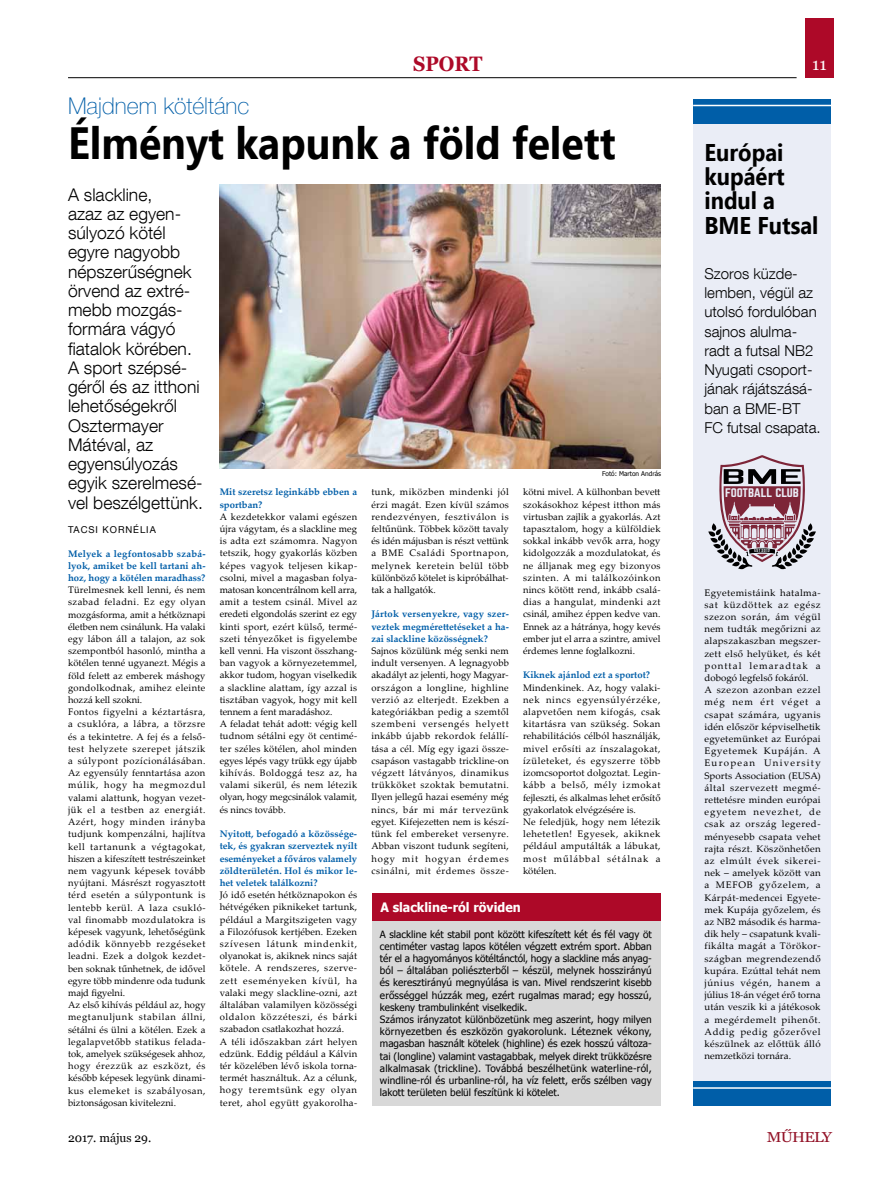
<style>
.page{position:relative;width:893px;height:1191px;background:#fff}
.page>*{position:absolute;margin:0;border:0;box-sizing:border-box;transform-origin:0 0}
.t1{font:700 45.1px "Ebrima";color:#000;scale:.91 1}
.t2{font:700 24.2px/24.2px "Ebrima";color:#000;scale:.91 1}
.t3{font:100 23px "Helvetica Neue LT Com";color:#005ea8}
.t4{font:700 20.9px "Georgia";color:#ad0928;scale:.91 1}
.t5{font:300 17.5px/19.2px "Helvetica Neue LT Com";color:#000}
.t6{font:17px "Georgia";color:#fff}
.t7{font:300 15px/19.2px "Helvetica Neue LT Com";color:#000}
.t8{font:14.4px "Georgia";letter-spacing:-.055em;color:#931328;scale:1.11 1}
.t9{font:700 13px "Tahoma";color:#fff;scale:.96 1}
.t10{font:12px "Georgia";color:#000}
.t11{font:10.9px "Norwester";letter-spacing:-.01em;color:#fff;scale:1.11 1}
.t12{font:10px/12.2px "Tahoma";letter-spacing:.005em;color:#000}
.t13{font:9.5px/12.2px "Palatino Linotype";letter-spacing:.025em;color:#000}
.t14{font:700 9.5px/12.2px "Palatino Linotype";color:#005ea8;text-align:justify}
.t15{font:9.5px "Helvetica Neue LT Com";letter-spacing:.1em;color:#000}
.t16{font:6.5px "Tahoma";color:#000}
.t17{font:3.9px "Norwester";color:#fefefe}
</style>
<div class="page">
<div style="left:805px;top:18px;width:28px;height:60px;background:#ad0928"></div>
<hr style="left:68px;top:77px;width:729px;height:1px;background:#000">
<div style="left:693px;top:116px;width:138px;height:984px;background:#eaedf6"></div>
<div style="left:693px;top:1081px;width:138px;height:25px;background:#005ea8"></div>
<hr style="left:693px;top:1087px;width:140px;height:1px;background:#fff">
<div style="left:693px;top:99px;width:138px;height:25px;background:#005ea8"></div>
<hr style="left:693px;top:105px;width:140px;height:1px;background:#fff">
<img style="left:220px;top:184px;width:441px;height:284px">
<div style="left:372px;top:919px;width:288px;height:187px;background:#d8d8d8"></div>
<div style="left:372px;top:893px;width:288px;height:27px;background:#ad0928"></div>
<svg style="left:708px;top:455px;width:108px;height:115px"></svg>
<h3 class="t4" style="left:413px;top:50px;width:78px">SPORT</h3>
<h3 class="t3" style="left:68px;top:92px;width:183px">Majdnem kötéltánc</h3>
<h1 class="t1" style="left:68px;top:110px;width:603px">Élményt kapunk a föld felett</h1>
<p class="t5" style="left:68px;top:184px;width:136px">A slackline,<br>azaz az egyen&shy;súlyozó kötél egyre nagyobb népszerűségnek örvend az extré&shy;mebb mozgás&shy;formára vágyó fiatalok körében.<br>A sport szépsé&shy;géről és az itthoni lehetőségekről<br>Osztermayer<br>Mátéval, az egyensúlyozás egyik szerelmesé&shy;vel beszélgettünk.</p>
<p class="t15" style="left:68px;top:523px;width:89px">TACSI KORNÉLIA</p>
<p class="t14" style="left:68px;top:547px;width:139px">Melyek a legfontosabb szabá&shy;lyok, amiket be kell tartani ah&shy;hoz, hogy a kötélen maradhass?</p>
<p class="t13" style="left:68px;top:583px;width:139px">Türelmesnek kell lenni, és nem szabad feladni. Ez egy olyan mozgásforma, amit a hétköznapi életben nem csinálunk. Ha valaki egy lábon áll a talajon, az sok szempontból hasonló, mintha a kötélen tenné ugyanezt. Mégis a föld felett az emberek máshogy gondolkodnak, amihez eleinte hozzá kell szokni.<br>Fontos figyelni a kéztartásra, a csuklóra, a lábra, a törzsre és a tekintetre. A fej és a felső&shy;test helyzete szerepet játszik a súlypont pozícionálásában.<br>Az egyensúly fenntartása azon múlik, hogy ha megmozdul valami alattunk, hogyan vezet&shy;jük el a testben az energiát.<br>Azért, hogy minden irányba tudjunk kompenzálni, hajlítva kell tartanunk a végtagokat, hiszen a kifeszített testrészeinket nem vagyunk képesek tovább nyújtani. Másrészt rogyasztott térd esetén a súlypontunk is lentebb kerül. A laza csukló&shy;val finomabb mozdulatokra is képesek vagyunk, lehetőségünk adódik könnyebb rezgéseket leadni. Ezek a dolgok kezdet&shy;ben soknak tűnhetnek, de idővel egyre több mindenre oda tudunk majd figyelni.<br>Az első kihívás például az, hogy megtanuljunk stabilan állni, sétálni és ülni a kötélen. Ezek a legalapvetőbb statikus felada&shy;tok, amelyek szükségesek ahhoz, hogy érezzük az eszközt, és később képesek legyünk dinami&shy;kus elemeket is szabályosan, biztonságosan kivitelezni.</p>
<p class="t14" style="left:220px;top:486px;width:139px">Mit szeretsz leginkább ebben a sportban?</p>
<p class="t13" style="left:220px;top:510px;width:139px">A kezdetekkor valami egészen újra vágytam, és a slackline meg is adta ezt számomra. Nagyon tetszik, hogy gyakorlás közben képes vagyok teljesen kikap&shy;csolni, mivel a magasban folya&shy;matosan koncentrálnom kell arra, amit a testem csinál. Mivel az eredeti elgondolás szerint ez egy kinti sport, ezért külső, termé&shy;szeti tényezőket is figyelembe kell venni. Ha viszont összhang&shy;ban vagyok a környezetemmel, akkor tudom, hogyan viselkedik a slackline alattam, így azzal is tisztában vagyok, hogy mit kell tennem a fent maradáshoz.<br>A feladat tehát adott: végig kell tudnom sétálni egy öt centimé&shy;ter széles kötélen, ahol minden egyes lépés vagy trükk egy újabb kihívás. Boldoggá tesz az, ha valami sikerül, és nem létezik olyan, hogy megcsinálok valamit, és nincs tovább.</p>
<p class="t14" style="left:220px;top:827px;width:139px">Nyitott, befogadó a közössége&shy;tek, és gyakran szerveztek nyílt eseményeket a főváros valamely zöldterületén. Hol és mikor le&shy;het veletek találkozni?</p>
<p class="t13" style="left:220px;top:888px;width:139px">Jó idő esetén hétköznapokon és hétvégéken piknikeket tartunk, például a Margitszigeten vagy a Filozófusok kertjében. Ezeken szívesen látunk mindenkit, olyanokat is, akiknek nincs saját kötele. A rendszeres, szerve&shy;zett eseményeken kívül, ha valaki megy slackline-ozni, azt általában valamilyen közösségi oldalon közzéteszi, és bárki szabadon csatlakozhat hozzá.<br>A téli időszakban zárt helyen edzünk. Eddig például a Kálvin tér közelében lévő iskola torna&shy;termét használtuk. Az a célunk, hogy teremtsünk egy olyan teret, ahol együtt gyakorolha-</p>
<p class="t13" style="left:371px;top:485px;width:139px;text-align:justify">tunk, miközben mindenki jól érzi magát. Ezen kívül számos rendezvényen, fesztiválon is feltűnünk. Többek között tavaly és idén májusban is részt vettünk a BME Családi Sportnapon, melynek keretein belül több különböző kötelet is kipróbálhat&shy;tak a hallgatók.</p>
<p class="t14" style="left:371px;top:607px;width:139px">Jártok versenyekre, vagy szer&shy;veztek megmérettetéseket a ha&shy;zai slackline közösségnek?</p>
<p class="t13" style="left:371px;top:644px;width:139px;text-align:justify">Sajnos közülünk még senki nem indult versenyen. A legnagyobb akadályt az jelenti, hogy Magyar&shy;országon a longline, highline verzió az elterjedt. Ezekben a kategóriákban pedig a szemtől szembeni versengés helyett inkább újabb rekordok felállí&shy;tása a cél. Míg egy igazi össze&shy;csapáson vastagabb trickline-on végzett látványos, dinamikus trükköket szoktak bemutatni.<br>Ilyen jellegű hazai esemény még nincs, bár mi már tervezünk egyet. Kifejezetten nem is készí&shy;tünk fel embereket versenyre.<br>Abban viszont tudunk segíteni, hogy mit hogyan érdemes csinálni, mit érdemes össze-</p>
<p class="t16" style="left:602px;top:469px;width:60px">Fotó: Marton András</p>
<p class="t13" style="left:523px;top:485px;width:139px;text-align:justify">kötni mivel. A külhonban bevett szokásokhoz képest itthon más virtusban zajlik a gyakorlás. Azt tapasztalom, hogy a külföldiek sokkal inkább vevők arra, hogy kidolgozzák a mozdulatokat, és ne álljanak meg egy bizonyos szinten. A mi találkozóinkon nincs kötött rend, inkább csalá&shy;dias a hangulat, mindenki azt csinál, amihez éppen kedve van.<br>Ennek az a hátránya, hogy kevés ember jut el arra a szintre, amivel érdemes lenne foglalkozni.</p>
<p class="t14" style="left:523px;top:669px;width:129px">Kiknek ajánlod ezt a sportot?</p>
<p class="t13" style="left:523px;top:681px;width:139px">Mindenkinek. Az, hogy valaki&shy;nek nincs egyensúlyérzéke, alapvetően nem kifogás, csak kitartásra van szükség. Sokan rehabilitációs célból használják, mivel erősíti az ínszalagokat, ízületeket, és egyszerre több izomcsoportot dolgoztat. Legin&shy;kább a belső, mély izmokat fejleszti, és alkalmas lehet erősítő gyakorlatok elvégzésére is.<br>Ne feledjük, hogy nem létezik lehetetlen! Egyesek, akiknek például amputálták a lábukat, most műlábbal sétálnak a kötélen.</p>
<h3 class="t9" style="left:381px;top:897px;width:148px">A slackline-ról röviden</h3>
<p class="t12" style="left:380px;top:927px;width:273px">A slackline két stabil pont között kifeszített két és fél vagy öt centiméter vastag lapos kötélen végzett extrém sport. Abban tér el a hagyományos kötéltánctól, hogy a slackline más anyag&shy;ból – általában poliészterből – készül, melynek hosszirányú és keresztirányú megnyúlása is van. Mivel rendszerint kisebb erősséggel húzzák meg, ezért rugalmas marad; egy hosszú, keskeny trambulinként viselkedik.<br>Számos irányzatot különbözetünk meg aszerint, hogy milyen környezetben és eszközön gyakorolunk. Léteznek vékony, magasban használt kötelek (highline) és ezek hosszú változa&shy;tai (longline) valamint vastagabbak, melyek direkt trükközésre alkalmasak (trickline). Továbbá beszélhetünk waterline-ról, windline-ról és urbanline-ról, ha víz felett, erős szélben vagy lakott területen belül feszítünk ki kötelet.</p>
<h3 class="t6" style="left:812px;top:54px;width:16px">11</h3>
<h2 class="t2" style="left:704px;top:141px;width:127px">Európai kupáért indul a<br>BME Futsal</h2>
<h3 class="t7" style="left:704px;top:263px;width:118px">Szoros küzde&shy;lemben, végül az utolsó fordulóban sajnos alulma&shy;radt a futsal NB2<br>Nyugati csoport&shy;jának rájátszásá&shy;ban a BME-BT<br>FC futsal csapata.</h3>
<p class="t11" style="left:725px;top:487px;width:68px">FOOTBALL CLUB</p>
<p class="t17" style="left:762px;top:548px;width:3px">2</p>
<p class="t13" style="left:704px;top:586px;width:118px">Egyetemistáink hatalma&shy;sat küzdöttek az egész szezon során, ám végül nem tudták megőrizni az alapszakaszban megszer&shy;zett első helyüket, és két ponttal lemaradtak a dobogó legfelső fokáról.<br>A szezon azonban ezzel még nem ért véget a csapat számára, ugyanis idén először képviselhetik egyetemünket az Európai<br>Egyetemek Kupáján. A<br>European University<br>Sports Association (EUSA) által szervezett megmé&shy;rettetésre minden európai egyetem nevezhet, de csak az ország legered&shy;ményesebb csapata vehet rajta részt. Köszönhetően az elmúlt évek sikerei&shy;nek – amelyek között van a MEFOB győzelem, a<br>Kárpát-medencei Egyete&shy;mek Kupája győzelem, és az NB2 második és harma&shy;dik hely – csapatunk kvali&shy;fikálta magát a Törökor&shy;szágban megrendezendő kupára. Ezúttal tehát nem június végén, hanem a július 18-án véget érő torna után veszik ki a játékosok a megérdemelt pihenőt.<br>Addig pedig gőzerővel készülnek az előttük álló nemzetközi tornára.</p>
<p class="t10" style="left:68px;top:1130px;width:85px">2017. május 29.</p>
<h3 class="t8" style="left:767px;top:1128px;width:60px">MŰHELY</h3>
</div>
